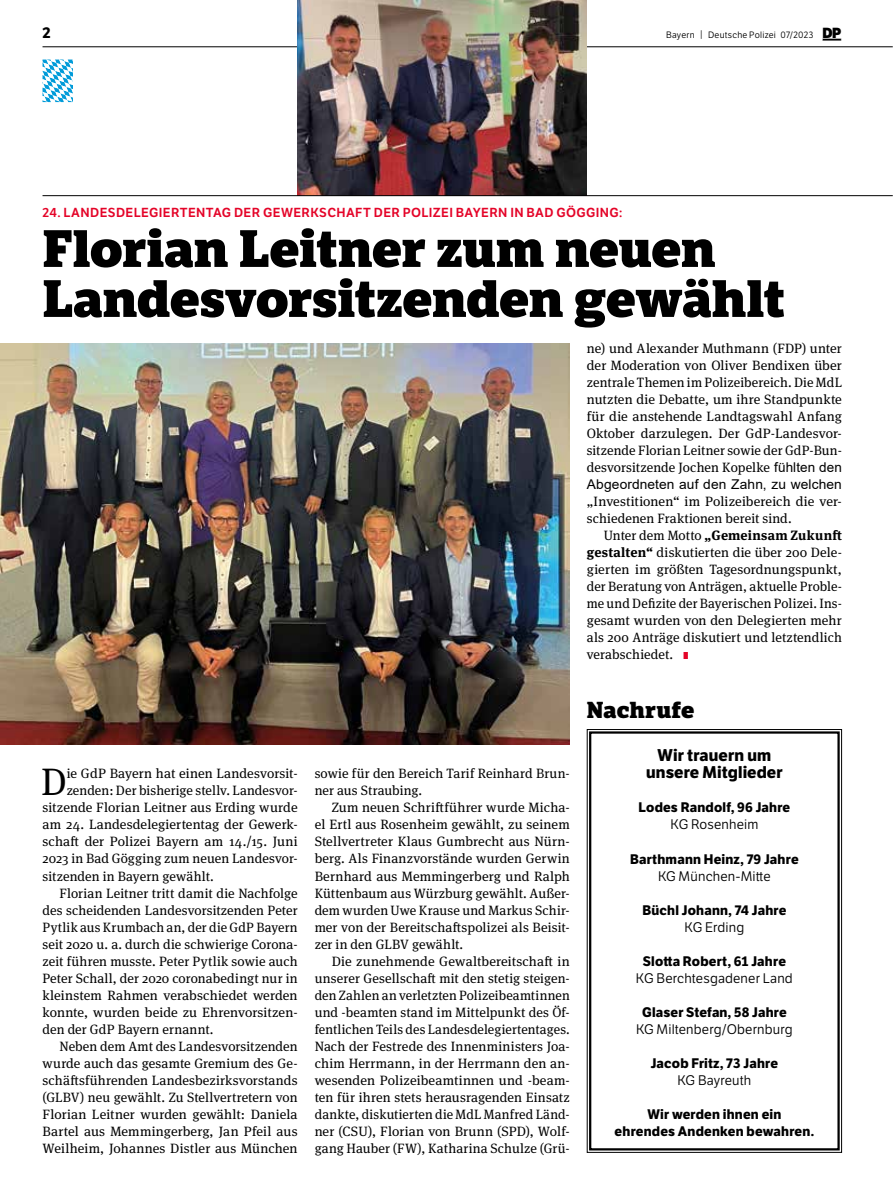
<style>
.page{position:relative;width:893px;height:1191px;background:#fff}
.page>*{position:absolute;margin:0;border:0;box-sizing:border-box;transform-origin:0 0}
.t1{font:800 51px/49.9px "LFT Etica Sheriff";letter-spacing:-.01em;color:#000}
.t2{font:38.25px "Meta Serif Pro";color:#000}
.t3{font:800 22.5px "LFT Etica Sheriff";letter-spacing:.005em;color:#000}
.t4{font:700 16.5px/17px "LFT Etica";letter-spacing:.01em;color:#000;text-align:center}
.t5{font:700 15px "LFT Etica";color:#000}
.t6{font:13.5px/17px "Meta Serif Pro";letter-spacing:.01em;color:#000;text-align:justify}
.t7{font:700 13.5px/17px "LFT Etica";letter-spacing:.015em;color:#000;text-align:center}
.t8{font:13.5px "LFT Etica Bk";letter-spacing:.015em;color:#000}
.t9{font:13.5px "Arial";letter-spacing:.005em;color:#000}
.t10{font:12.75px "LFT Etica SB";letter-spacing:.03em;color:#e40428}
.t11{font:9px "LFT Etica Bk";letter-spacing:.025em;color:#000}
.s1{font-size:9.3px}
.s2{font-family:"LFT Etica XB";font-size:14.25px}
.s3{font-family:"Arial"}
.s4{font-weight:700}
.s5{font-family:"LFT Etica XB";font-size:9.75px;color:#e40428}
</style>
<div class="page">
<hr style="left:43px;top:47px;width:850px;height:1px;background:#000">
<svg style="left:822px;top:39px;width:19px;height:2px"></svg>
<svg style="left:43px;top:60px;width:30px;height:42px"></svg>
<svg style="left:586px;top:729px;width:256px;height:424px"></svg>
<div style="left:589px;top:731px;width:251px;height:419px;border:2px solid #000"></div>
<img style="left:0;top:343px;width:570px;height:401px">
<img style="left:298px;top:0;width:289px;height:195px">
<hr style="left:43px;top:195px;width:850px;height:1px;background:#000">
<p class="t5" style="left:43px;top:23px;width:10px">2</p>
<p class="t11" style="left:666px;top:29px;width:177px">Bayern <span class="s1">|</span> Deutsche Polizei 07/2023 <span class="s2">DP</span></p>
<p class="t10" style="left:43px;top:205px;width:581px">24. LANDESDELEGIERTENTAG DER GEWERKSCHAFT DER POLIZEI BAYERN IN BAD GÖGGING:</p>
<h1 class="t1" style="left:43px;top:224px;width:744px">Florian Leitner zum neuen<br>Landesvorsitzenden gewählt</h1>
<p class="t6" style="left:587px;top:339px;width:257px">ne) und Alexander Muthmann (FDP) unter der Moderation von Oliver Bendixen über zentrale Themen im Polizeibereich. Die MdL nutzten die Debatte, um ihre Standpunkte für die anstehende Landtagswahl Anfang Oktober darzulegen. Der GdP-Landesvor&shy;sitzende Florian Leitner sowie der GdP-Bun&shy;desvorsitzende Jochen Kopelke <span class="s3">fühlten den</span></p>
<p class="t9" style="left:587px;top:475px;width:257px">Abgeordneten auf den Zahn, zu welchen</p>
<p class="t6" style="left:587px;top:492px;width:257px">„Investitionen“ im Polizeibereich die ver&shy;schiedenen Fraktionen bereit sind.</p>
<p class="t6" style="left:587px;top:526px;width:257px;text-indent:17px">Unter dem Motto <span class="s4">„Gemeinsam Zukunft gestalten“</span> diskutierten die über 200 Dele&shy;gierten im größten Tagesordnungspunkt, der Beratung von Anträgen, aktuelle Proble&shy;me und Defizite der Bayerischen Polizei. Ins&shy;gesamt wurden von den Delegierten mehr als 200 Anträge diskutiert und letztendlich verabschiedet. <span class="s5">I</span></p>
<h2 class="t2" style="left:41px;top:754px;width:27px">D</h2>
<p class="t6" style="left:67px;top:764px;width:232px">ie GdP Bayern hat einen Landesvorsit-</p>
<p class="t6" style="left:67px;top:781px;width:232px">zenden: Der bisherige stellv. Landesvor-</p>
<p class="t6" style="left:43px;top:798px;width:257px">sitzende Florian Leitner aus Erding wurde</p>
<p class="t6" style="left:43px;top:815px;width:257px">am 24. Landesdelegiertentag der Gewerk-</p>
<p class="t6" style="left:43px;top:832px;width:257px">schaft der Polizei Bayern am 14./15. Juni</p>
<p class="t6" style="left:43px;top:849px;width:257px">2023 in Bad Gögging zum neuen Landesvor-</p>
<p class="t6" style="left:43px;top:866px;width:173px">sitzenden in Bayern gewählt.</p>
<p class="t6" style="left:60px;top:883px;width:240px">Florian Leitner tritt damit die Nachfolge</p>
<p class="t6" style="left:43px;top:900px;width:257px">des scheidenden Landesvorsitzenden Peter</p>
<p class="t6" style="left:43px;top:917px;width:257px">Pytlik aus Krumbach an, der die GdP Bayern</p>
<p class="t6" style="left:43px;top:934px;width:257px">seit 2020 u. a. durch die schwierige Corona-</p>
<p class="t6" style="left:43px;top:951px;width:257px">zeit führen musste. Peter Pytlik sowie auch</p>
<p class="t6" style="left:43px;top:968px;width:257px">Peter Schall, der 2020 coronabedingt nur in</p>
<p class="t6" style="left:43px;top:985px;width:257px">kleinstem Rahmen verabschiedet werden</p>
<p class="t6" style="left:43px;top:1002px;width:257px">konnte, wurden beide zu Ehrenvorsitzen-</p>
<p class="t6" style="left:43px;top:1019px;width:173px">den der GdP Bayern ernannt.</p>
<p class="t6" style="left:60px;top:1036px;width:240px">Neben dem Amt des Landesvorsitzenden</p>
<p class="t6" style="left:43px;top:1053px;width:257px">wurde auch das gesamte Gremium des Ge-</p>
<p class="t6" style="left:43px;top:1070px;width:257px">schäftsführenden Landesbezirksvorstands</p>
<p class="t6" style="left:43px;top:1087px;width:257px">(GLBV) neu gewählt. Zu Stellvertretern von</p>
<p class="t6" style="left:43px;top:1104px;width:257px">Florian Leitner wurden gewählt: Daniela</p>
<p class="t6" style="left:43px;top:1121px;width:257px">Bartel aus Memmingerberg, Jan Pfeil aus</p>
<p class="t6" style="left:43px;top:1138px;width:257px">Weilheim, Johannes Distler aus München</p>
<p class="t6" style="left:315px;top:764px;width:257px">sowie für den Bereich Tarif Reinhard Brun&shy;ner aus Straubing.</p>
<p class="t6" style="left:315px;top:798px;width:257px;text-indent:17px">Zum neuen Schriftführer wurde Micha&shy;el Ertl aus Rosenheim gewählt, zu seinem Stellvertreter Klaus Gumbrecht aus Nürn&shy;berg. Als Finanzvorstände wurden Gerwin Bernhard aus Memmingerberg und Ralph Küttenbaum aus Würzburg gewählt. Außer&shy;dem wurden Uwe Krause und Markus Schir&shy;mer von der Bereitschaftspolizei als Beisit&shy;zer in den GLBV gewählt.</p>
<p class="t6" style="left:315px;top:951px;width:257px;text-indent:17px">Die zunehmende Gewaltbereitschaft in unserer Gesellschaft mit den stetig steigen&shy;den Zahlen an verletzten Polizeibeamtinnen und -beamten stand im Mittelpunkt des Öf&shy;fentlichen Teils des Landesdelegiertentages.<br>Nach der Festrede des Innenministers Joa&shy;chim Herrmann, in der Herrmann den an&shy;wesenden Polizeibeamtinnen und -beam&shy;ten für ihren stets herausragenden Einsatz dankte, diskutierten die MdL Manfred Länd&shy;ner (CSU), Florian von Brunn (SPD), Wolf&shy;gang Hauber (FW), Katharina Schulze (Grü-</p>
<h3 class="t3" style="left:587px;top:696px;width:109px">Nachrufe</h3>
<p class="t4" style="left:646px;top:747px;width:138px">Wir trauern um unsere Mitglieder</p>
<p class="t7" style="left:639px;top:799px;width:153px">Lodes Randolf, 96 Jahre</p>
<p class="t8" style="left:670px;top:817px;width:89px">KG Rosenheim</p>
<p class="t7" style="left:630px;top:850px;width:170px">Barthmann Heinz, 79 Jahre</p>
<p class="t8" style="left:658px;top:868px;width:114px">KG München-Mitte</p>
<p class="t7" style="left:642px;top:901px;width:145px">Büchl Johann, 74 Jahre</p>
<p class="t8" style="left:684px;top:919px;width:61px">KG Erding</p>
<p class="t7" style="left:643px;top:952px;width:145px">Slotta Robert, 61 Jahre</p>
<p class="t8" style="left:636px;top:970px;width:158px">KG Berchtesgadener Land</p>
<p class="t7" style="left:642px;top:1003px;width:146px">Glaser Stefan, 58 Jahre</p>
<p class="t8" style="left:636px;top:1021px;width:158px">KG Miltenberg/Obernburg</p>
<p class="t7" style="left:651px;top:1054px;width:129px">Jacob Fritz, 73 Jahre</p>
<p class="t8" style="left:677px;top:1072px;width:76px">KG Bayreuth</p>
<p class="t7" style="left:615px;top:1105px;width:201px">Wir werden ihnen ein<br>ehrendes Andenken bewahren.</p>
</div>
